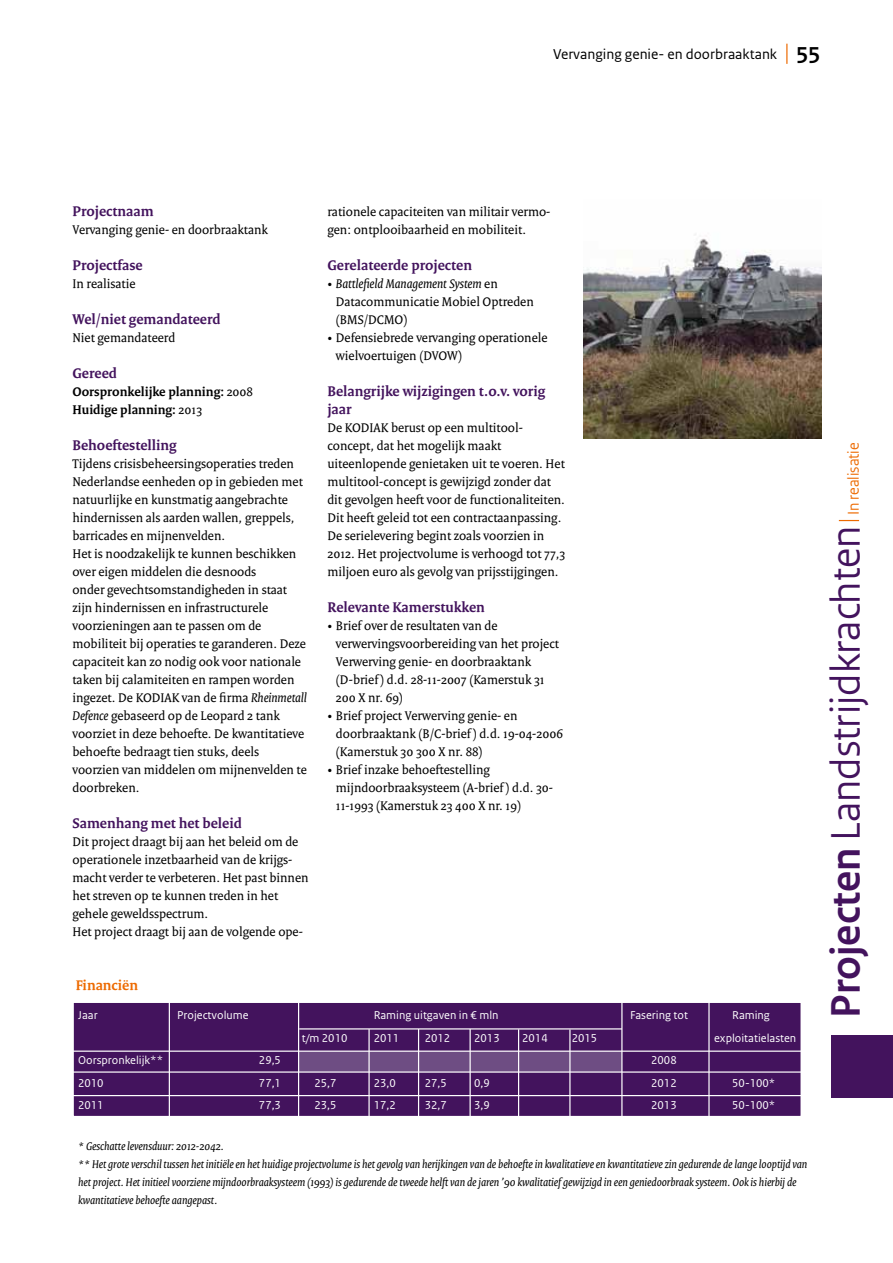
<style>
.page{position:relative;width:893px;height:1263px;background:#fff}
.page>*{position:absolute;margin:0;border:0;box-sizing:border-box;transform-origin:0 0}
.t1{font:43.5px "Rijksoverheid Sans Heading";color:#43135d}
.t2{font:16.5px "Rijksoverheid Sans Heading";color:#ed6a00}
.t3{font:700 15px/18px "Rijksoverheid Serif";color:#43135d}
.t4{font:15px "Rijksoverheid Sans Text";color:#000}
.t5{font:700 15px "Rijksoverheid Serif";color:#ed6a00}
.t6{font:13.5px/18px "Rijksoverheid Serif";color:#000}
.t7{font:700 13.5px/18px "Rijksoverheid Serif";color:#000}
.t8{font:italic 12px/18px "Rijksoverheid Serif";color:#000}
.t9{font:12px "Rijksoverheid Sans Text";color:#fff}
.s1{font-family:"Rijksoverheid Sans Heading";font-weight:700;font-size:24px}
.s2{font-weight:400}
.s3{font-style:italic}
.s4{font-weight:700}
</style>
<div class="page">
<div style="left:72px;top:1001px;width:730px;height:116px;background:#43135d;border:2px solid #fff"></div>
<div style="left:299px;top:1051px;width:322px;height:20px;background:#6e4d83"></div>
<hr style="left:169px;top:984px;width:1px;height:169px;background:#fff">
<hr style="left:298px;top:980px;width:1px;height:143px;background:#fff">
<hr style="left:368px;top:1029px;width:2px;height:138px;background:#fff">
<hr style="left:418px;top:1029px;width:1px;height:139px;background:#fff">
<hr style="left:469px;top:1029px;width:2px;height:139px;background:#fff">
<hr style="left:518px;top:1029px;width:1px;height:141px;background:#fff">
<hr style="left:569px;top:1029px;width:2px;height:140px;background:#fff">
<hr style="left:621px;top:982px;width:1px;height:141px;background:#fff">
<hr style="left:70px;top:1050px;width:744px;height:2px;background:#fff">
<hr style="left:63px;top:1095px;width:750px;height:1px;background:#fff">
<hr style="left:299px;top:1028px;width:323px;height:1px;background:#fff">
<hr style="left:708px;top:984px;width:2px;height:170px;background:#fff">
<hr style="left:63px;top:1071px;width:750px;height:2px;background:#fff">
<div style="left:831px;top:1036px;width:62px;height:62px;background:#43135d"></div>
<svg style="left:839px;top:520px;width:20px;height:1px"></svg>
<img style="left:583px;top:234px;width:238px;height:204px">
<svg style="left:786px;top:44px;width:1px;height:20px"></svg>
<p class="t4" style="left:553px;top:46px;width:269px">Vervanging genie- en doorbraaktank <span class="s1">55</span></p>
<p class="t3" style="left:72px;top:202px;width:83px">Projectnaam</p>
<p class="t6" style="left:72px;top:221px;width:197px">Vervanging genie- en doorbraaktank</p>
<p class="t3" style="left:72px;top:256px;width:72px">Projectfase</p>
<p class="t6" style="left:72px;top:275px;width:65px">In realisatie</p>
<p class="t3" style="left:72px;top:310px;width:150px">Wel/niet gemandateerd</p>
<p class="t6" style="left:72px;top:329px;width:104px">Niet gemandateerd</p>
<p class="t3" style="left:72px;top:364px;width:46px">Gereed</p>
<p class="t7" style="left:72px;top:383px;width:182px">Oorspronkelijke planning: <span class="s2">2008<br></span>Huidige planning: <span class="s2">2013</span></p>
<p class="t3" style="left:72px;top:436px;width:106px">Behoeftestelling</p>
<p class="t6" style="left:72px;top:455px;width:236px">Tijdens crisisbeheersingsoperaties treden Nederlandse eenheden op in gebieden met natuurlijke en kunstmatig aangebrachte hindernissen als aarden wallen, greppels, barricades en mijnenvelden.<br>Het is noodzakelijk te kunnen beschikken over eigen middelen die desnoods<br>onder gevechtsomstandigheden in staat zijn hindernissen en infrastructurele voorzieningen aan te passen om de mobiliteit bij operaties te garanderen. Deze capaciteit kan zo nodig ook voor nationale taken bij calamiteiten en rampen worden ingezet. De KODIAK van de firma <span class="s3">Rheinmetall Defence</span> gebaseerd op de Leopard 2 tank voorziet in deze behoefte. De kwantitatieve behoefte bedraagt tien stuks, deels voorzien van middelen om mijnenvelden te doorbreken.</p>
<p class="t3" style="left:72px;top:814px;width:171px">Samenhang met het beleid</p>
<p class="t6" style="left:72px;top:833px;width:238px">Dit project draagt bij aan het beleid om de operationele inzetbaarheid van de krijgs&shy;macht verder te verbeteren. Het past binnen het streven op te kunnen treden in het gehele geweldsspectrum.<br>Het project draagt bij aan de volgende ope-</p>
<p class="t6" style="left:327px;top:203px;width:224px">rationele capaciteiten van militair vermo&shy;gen: ontplooibaarheid en mobiliteit.</p>
<p class="t3" style="left:327px;top:256px;width:146px">Gerelateerde projecten</p>
<p class="t6" style="left:336px;top:275px;width:199px;text-indent:-9px">• <span class="s3">Battlefield Management System</span> en<br>Datacommunicatie Mobiel Optreden (BMS/DCMO)</p>
<p class="t6" style="left:336px;top:329px;width:213px;text-indent:-9px">• Defensiebrede vervanging operationele wielvoertuigen (DVOW)</p>
<p class="t3" style="left:327px;top:382px;width:219px">Belangrijke wijzigingen t.o.v. vorig jaar</p>
<p class="t6" style="left:327px;top:419px;width:239px">De KODIAK berust op een multitool&shy;concept, dat het mogelijk maakt uiteenlopende genietaken uit te voeren. Het multitool-concept is gewijzigd zonder dat dit gevolgen heeft voor de functionaliteiten.<br>Dit heeft geleid tot een contractaanpassing.<br>De serielevering begint zoals voorzien in 2012. Het projectvolume is verhoogd tot 77,3 miljoen euro als gevolg van prijsstijgingen.</p>
<p class="t3" style="left:327px;top:598px;width:159px">Relevante Kamerstukken</p>
<p class="t6" style="left:336px;top:617px;width:225px;text-indent:-9px">• Brief over de resultaten van de verwervingsvoorbereiding van het project Verwerving genie- en doorbraaktank (D-brief ) d.d. 28-11-2007 (Kamerstuk 31<br>200 X nr. 69)</p>
<p class="t6" style="left:336px;top:707px;width:229px;text-indent:-9px">• Brief project Verwerving genie- en doorbraaktank (B/C-brief ) d.d. 19-04-2006 (Kamerstuk 30 300 X nr. 88)</p>
<p class="t6" style="left:336px;top:761px;width:219px;text-indent:-9px">• Brief inzake behoeftestelling mijndoorbraaksysteem (A-brief ) d.d. 30-<br>11-1993 (Kamerstuk 23 400 X nr. 19)</p>
<p class="t5" style="left:76px;top:976px;width:64px">Financiën</p>
<p class="t9" style="left:78px;top:1008px;width:21px">Jaar</p>
<p class="t9" style="left:177px;top:1008px;width:73px">Projectvolume</p>
<p class="t9" style="left:374px;top:1008px;width:126px">Raming uitgaven in € mln</p>
<p class="t9" style="left:630px;top:1008px;width:59px">Fasering tot</p>
<p class="t9" style="left:732px;top:1008px;width:39px">Raming</p>
<p class="t9" style="left:302px;top:1031px;width:47px">t/m 2010</p>
<p class="t9" style="left:374px;top:1031px;width:27px">2011</p>
<p class="t9" style="left:425px;top:1031px;width:27px">2012</p>
<p class="t9" style="left:474px;top:1031px;width:27px">2013</p>
<p class="t9" style="left:522px;top:1031px;width:27px">2014</p>
<p class="t9" style="left:572px;top:1031px;width:27px">2015</p>
<p class="t9" style="left:714px;top:1031px;width:84px">exploitatielasten</p>
<p class="t9" style="left:78px;top:1053px;width:86px">Oorspronkelijk**</p>
<p class="t9" style="left:259px;top:1053px;width:24px">29,5</p>
<p class="t9" style="left:651px;top:1053px;width:27px">2008</p>
<p class="t9" style="left:78px;top:1076px;width:27px">2010</p>
<p class="t9" style="left:259px;top:1076px;width:24px">77,1</p>
<p class="t9" style="left:314px;top:1076px;width:24px">25,7</p>
<p class="t9" style="left:374px;top:1076px;width:24px">23,0</p>
<p class="t9" style="left:425px;top:1076px;width:24px">27,5</p>
<p class="t9" style="left:474px;top:1076px;width:17px">0,9</p>
<p class="t9" style="left:651px;top:1076px;width:27px">2012</p>
<p class="t9" style="left:732px;top:1076px;width:44px">50-100*</p>
<p class="t9" style="left:78px;top:1098px;width:27px">2011</p>
<p class="t9" style="left:259px;top:1098px;width:24px">77,3</p>
<p class="t9" style="left:314px;top:1098px;width:24px">23,5</p>
<p class="t9" style="left:374px;top:1098px;width:24px">17,2</p>
<p class="t9" style="left:425px;top:1098px;width:24px">32,7</p>
<p class="t9" style="left:474px;top:1098px;width:17px">3,9</p>
<p class="t9" style="left:651px;top:1098px;width:27px">2013</p>
<p class="t9" style="left:732px;top:1098px;width:44px">50-100*</p>
<p class="t8" style="left:78px;top:1137px;width:731px">* Geschatte levensduur: 2012-2042.<br>** Het grote verschil tussen het initiële en het huidige projectvolume is het gevolg van herijkingen van de behoefte in kwalitatieve en kwantitatieve zin gedurende de lange looptijd van het project. Het initieel voorziene mijndoorbraaksysteem (1993) is gedurende de tweede helft van de jaren ’90 kwalitatief gewijzigd in een geniedoorbraak systeem. Ook is hierbij de kwantitatieve behoefte aangepast.</p>
<p class="t2" style="left:844px;top:515px;width:74px;rotate:-90deg">In realisatie</p>
<h1 class="t1" style="left:820px;top:1018px;width:493px;rotate:-90deg"><span class="s4">Projecten</span> Landstrijdkrachten</h1>
</div>
